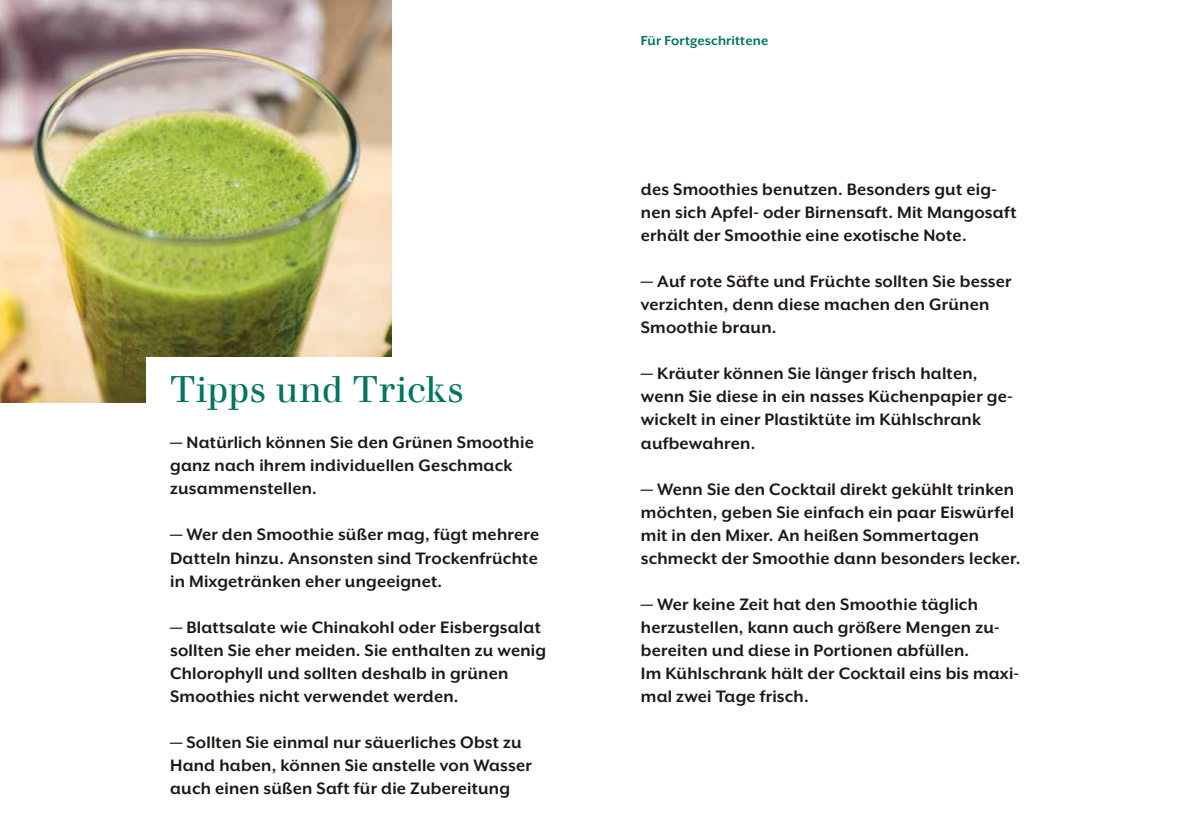
<style>
.page{position:relative;width:1191px;height:840px;background:#fff}
.page>*{position:absolute;margin:0;border:0;box-sizing:border-box;transform-origin:0 0}
.t1{font:36px "Walbaum Com";color:#007460}
.t2{font:700 19px/23px "Mr Eaves XL San OT";letter-spacing:.01em;color:#1e1814}
.t3{font:700 15px "Mr Eaves XL San OT";letter-spacing:.01em;color:#007460}
</style>
<div class="page">
<img style="left:0;top:0;width:391px;height:402px">
<div style="left:146px;top:357px;width:449px;height:218px;background:#fff"></div>
<h1 class="t1" style="left:170px;top:368px;width:295px">Tipps und Tricks</h1>
<p class="t2" style="left:170px;top:431px;width:365px">— Natürlich können Sie den Grünen Smoothie ganz nach ihrem individuellen Geschmack zusammenstellen.</p>
<p class="t2" style="left:170px;top:523px;width:371px;text-align:justify">— Wer den Smoothie süßer mag, fügt mehrere Datteln hinzu. Ansonsten sind Trockenfrüchte in Mixgetränken eher ungeeignet.</p>
<p class="t2" style="left:170px;top:615px;width:377px">— Blattsalate wie Chinakohl oder Eisbergsalat sollten Sie eher meiden. Sie enthalten zu wenig Chlorophyll und sollten deshalb in grünen Smoothies nicht verwendet werden.</p>
<p class="t2" style="left:170px;top:730px;width:363px">— Sollten Sie einmal nur säuerliches Obst zu<br>Hand haben, können Sie anstelle von Wasser auch einen süßen Saft für die Zubereitung</p>
<p class="t3" style="left:641px;top:33px;width:129px">Für Fortgeschrittene</p>
<p class="t2" style="left:641px;top:178px;width:377px">des Smoothies benutzen. Besonders gut eig&shy;nen sich Apfel- oder Birnensaft. Mit Mangosaft erhält der Smoothie eine exotische Note.</p>
<p class="t2" style="left:641px;top:270px;width:372px">— Auf rote Säfte und Früchte sollten Sie besser verzichten, denn diese machen den Grünen<br>Smoothie braun.</p>
<p class="t2" style="left:641px;top:362px;width:373px">— Kräuter können Sie länger frisch halten, wenn Sie diese in ein nasses Küchenpapier ge&shy;wickelt in einer Plastiktüte im Kühlschrank aufbewahren.</p>
<p class="t2" style="left:641px;top:477px;width:381px">— Wenn Sie den Cocktail direkt gekühlt trinken möchten, geben Sie einfach ein paar Eiswürfel mit in den Mixer. An heißen Sommertagen schmeckt der Smoothie dann besonders lecker.</p>
<p class="t2" style="left:641px;top:592px;width:380px">— Wer keine Zeit hat den Smoothie täglich herzustellen, kann auch größere Mengen zu&shy;bereiten und diese in Portionen abfüllen.<br>Im Kühlschrank hält der Cocktail eins bis maxi&shy;mal zwei Tage frisch.</p>
</div>
